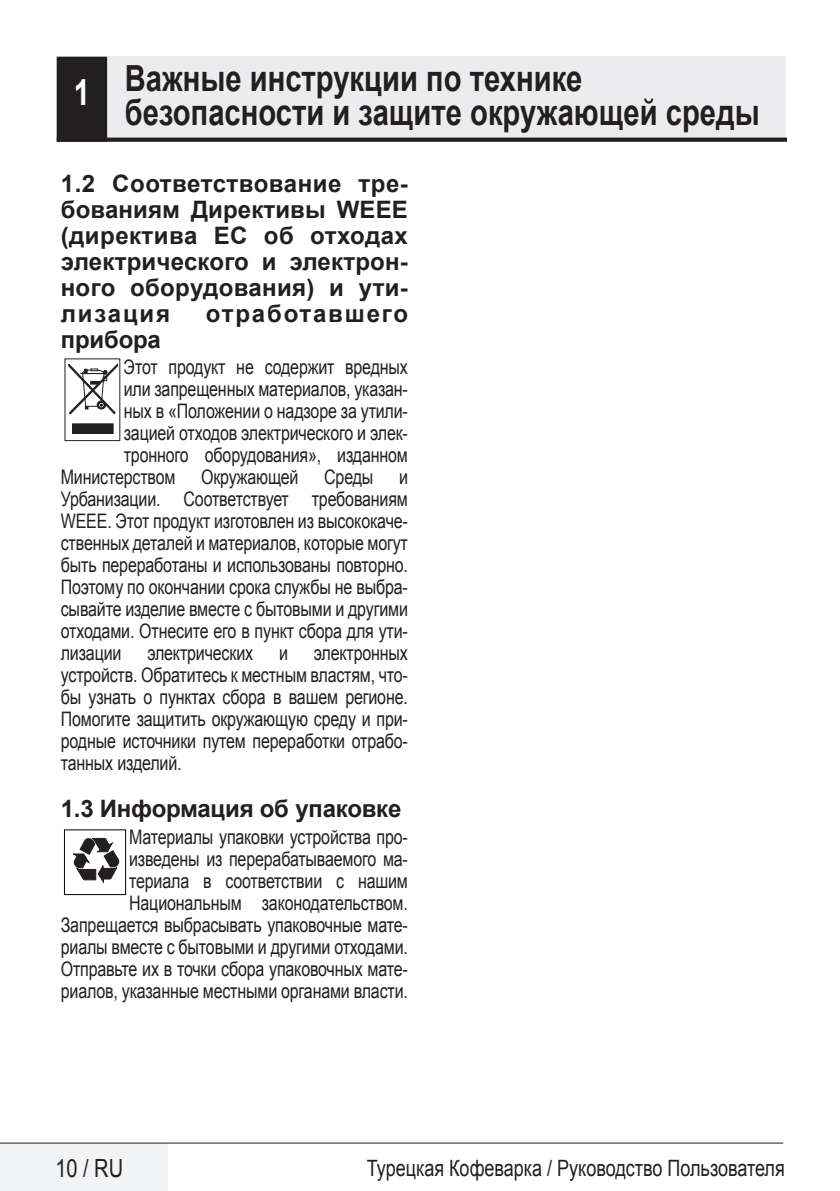
<style>
.page{position:relative;width:840px;height:1191px;background:#fff}
.page>*{position:absolute;margin:0;border:0;box-sizing:border-box;transform-origin:0 0}
.Unite_Baslik_Guvenli{font:700 36px/34px "Arial";color:#231f20;scale:.81 1}
.t1{font:25px "Arial";color:#231f20;scale:.8 1}
.Guvenlik_Maddeleri{font:700 24px/26px "Arial";letter-spacing:.015em;color:#231f20;text-align:justify}
.Alt_Baslik_Icerik{font:700 24px "Arial";letter-spacing:-.01em;color:#231f20}
.Guvenlik_Maddeleri-2{font:700 24px "Arial";letter-spacing:.075em;color:#231f20}
.Guvenlik_Maddeleri-3{font:700 24px "Arial";letter-spacing:-.01em;color:#231f20}
.t2{font:22.4px "Arial";color:#231f20;scale:.8 1}
.Duz_Metin{font:20px/22px "Arial";letter-spacing:-.01em;color:#231f20;text-align:justify;scale:.8 1}
.s1{color:#fff}
</style>
<div class="page">
<div style="left:0;top:1143px;width:168px;height:48px;background:#f2f3f4"></div>
<hr style="left:0;top:1142px;width:782px;height:1px;background:#231f20">
<div style="left:57px;top:57px;width:728px;height:83px;background:#ececee"></div>
<hr style="left:57px;top:138px;width:728px;height:3px;background:#231f20">
<div style="left:58px;top:58px;width:48px;height:83px;background:#231f20"></div>
<div style="left:57px;top:57px;width:50px;height:85px;border:2px solid #231f20"></div>
<div style="left:73px;top:424px;width:40px;height:9px;background:#231f20"></div>
<svg style="left:69px;top:364px;width:49px;height:50px"></svg>
<svg style="left:63px;top:829px;width:64px;height:66px"></svg>
<div style="left:64px;top:829px;width:62px;height:66px;border:1px solid #000"></div>
<p class="Unite_Baslik_Guvenli" style="left:125px;top:63px;width:784px;text-indent:-51px"><span class="s1">1</span> Важные инструкции по технике безопасности и защите окружающей среды</p>
<p class="Guvenlik_Maddeleri" style="left:61px;top:171px;width:348px">1.2 Соответствование тре&shy;бованиям Директивы WEEE (директива ЕС об отходах электрического и электрон&shy;ного оборудования) и ути&shy;лизация</p>
<p class="Guvenlik_Maddeleri-2" style="left:206px;top:297px;width:203px">отработавшего</p>
<p class="Guvenlik_Maddeleri-3" style="left:61px;top:323px;width:101px">прибора</p>
<p class="Duz_Metin" style="left:124px;top:356px;width:356px">Этот продукт не содержит вредных</p>
<p class="Duz_Metin" style="left:124px;top:378px;width:356px">или запрещенных материалов, указан-</p>
<p class="Duz_Metin" style="left:124px;top:400px;width:356px">ных в «Положении о надзоре за утили-</p>
<p class="Duz_Metin" style="left:124px;top:422px;width:356px">зацией отходов электрического и элек-</p>
<p class="Duz_Metin" style="left:124px;top:444px;width:356px">тронного оборудования», изданном</p>
<p class="Duz_Metin" style="left:61px;top:466px;width:145px">Министерством</p>
<p class="Duz_Metin" style="left:201px;top:466px;width:123px">Окружающей</p>
<p class="Duz_Metin" style="left:324px;top:466px;width:63px">Среды</p>
<p class="Duz_Metin" style="left:61px;top:466px;width:435px;text-indent:338px">и Урбанизации. Соответствует требованиям WEEE. Этот продукт изготовлен из высококаче&shy;ственных деталей и материалов, которые могут быть переработаны и использованы повторно.<br>Поэтому по окончании срока службы не выбра&shy;сывайте изделие вместе с бытовыми и другими отходами. Отнесите его в пункт сбора для ути&shy;лизации</p>
<p class="Duz_Metin" style="left:61px;top:642px;width:435px;text-indent:253px">электронных устройств. Обратитесь к местным властям, что&shy;бы узнать о пунктах сбора в вашем регионе.<br>Помогите защитить окружающую среду и при&shy;родные источники путем переработки отрабо&shy;танных изделий.</p>
<p class="Alt_Baslik_Icerik" style="left:61px;top:793px;width:342px">1.3 Информация об упаковке</p>
<p class="Duz_Metin" style="left:61px;top:825px;width:435px;text-align:right">Материалы упаковки устройства про&shy;изведены из перерабатываемого ма-<br>териала в соответствии с нашим Национальным законодательством.<br>Запрещается выбрасывать упаковочные мате&shy;риалы вместе с бытовыми и другими отходами.<br>Отправьте их в точки сбора упаковочных мате&shy;риалов, указанные местными органами власти.</p>
<p class="Duz_Metin" style="left:147px;top:642px;width:134px">электрических</p>
<p class="Duz_Metin" style="left:279px;top:642px;width:13px">и</p>
<p class="t1" style="left:55px;top:1152px;width:86px">10 / RU</p>
<p class="t2" style="left:366px;top:1153px;width:523px">Турецкая Кофеварка / Руководство Пользователя</p>
</div>
